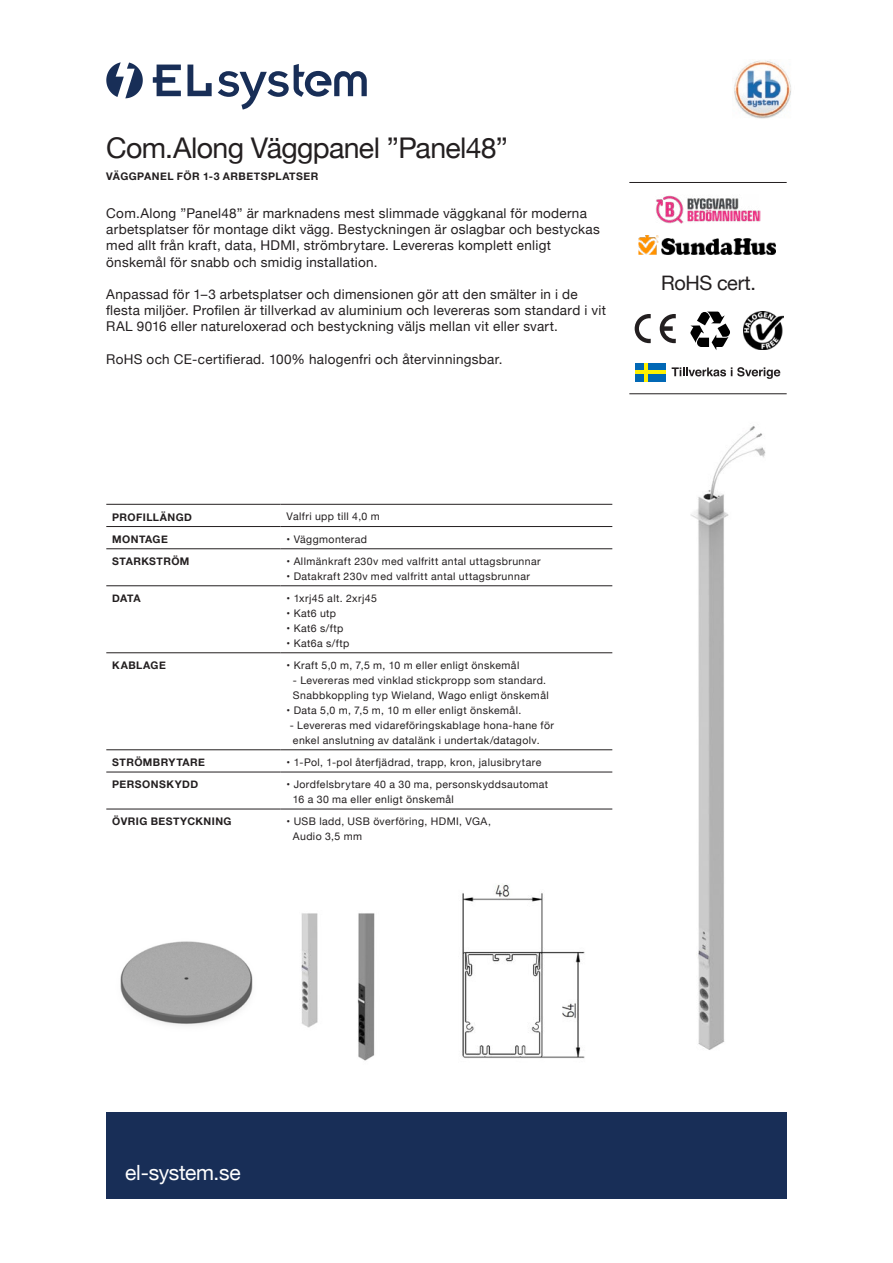
<style>
.page{position:relative;width:893px;height:1263px;background:#fff}
.page>*{position:absolute;margin:0;border:0;box-sizing:border-box;transform-origin:0 0}
.t1{font:28.5px "Helvetica Neue";letter-spacing:-.025em;color:#231f20}
.t2{font:21px "Helvetica Neue";letter-spacing:-.01em;color:#fff}
.t3{font:19.95px "Helvetica Neue";letter-spacing:-.02em;color:#231f20}
.t4{font:13.5px/16.2px "Helvetica Neue";letter-spacing:.02em;color:#231f20}
.t5{font:10.5px/15px "Helvetica Neue";letter-spacing:.04em;color:#231f20}
.t6{font:700 10.5px "Helvetica Neue";letter-spacing:.04em;color:#231f20}
</style>
<div class="page">
<img style="left:301px;top:913px;width:74px;height:148px">
<img style="left:462px;top:884px;width:123px;height:175px">
<img style="left:594px;top:371px;width:193px;height:679px">
<img style="left:734px;top:60px;width:57px;height:59px">
<svg style="left:153px;top:65px;width:28px;height:31px"></svg>
<svg style="left:187px;top:65px;width:25px;height:31px"></svg>
<svg style="left:218px;top:64px;width:149px;height:45px"></svg>
<svg style="left:106px;top:62px;width:37px;height:37px"></svg>
<div style="left:106px;top:1112px;width:681px;height:87px;background:#182e57"></div>
<img style="left:656px;top:195px;width:104px;height:29px">
<hr style="left:629px;top:182px;width:158px;height:1px;background:#231f20">
<hr style="left:629px;top:393px;width:158px;height:1px;background:#231f20">
<div style="left:636px;top:363px;width:30px;height:18px;background:#0168b5"></div>
<hr style="left:636px;top:370px;width:30px;height:4px;background:#fff101">
<hr style="left:644px;top:363px;width:3px;height:18px;background:#fff101">
<svg style="left:672px;top:367px;width:108px;height:12px"></svg>
<img style="left:744px;top:312px;width:39px;height:38px">
<svg style="left:635px;top:314px;width:16px;height:29px"></svg>
<svg style="left:660px;top:314px;width:16px;height:29px"></svg>
<svg style="left:690px;top:312px;width:40px;height:38px"></svg>
<hr style="left:106px;top:504px;width:175px;height:1px;background:#231f20">
<hr style="left:281px;top:504px;width:331px;height:1px;background:#231f20">
<hr style="left:106px;top:526px;width:175px;height:1px;background:#231f20">
<hr style="left:281px;top:526px;width:331px;height:1px;background:#231f20">
<hr style="left:106px;top:548px;width:175px;height:1px;background:#231f20">
<hr style="left:281px;top:548px;width:331px;height:1px;background:#231f20">
<hr style="left:106px;top:585px;width:175px;height:1px;background:#231f20">
<hr style="left:281px;top:585px;width:331px;height:1px;background:#231f20">
<hr style="left:106px;top:652px;width:175px;height:1px;background:#231f20">
<hr style="left:281px;top:652px;width:331px;height:1px;background:#231f20">
<hr style="left:106px;top:749px;width:175px;height:1px;background:#231f20">
<hr style="left:281px;top:749px;width:331px;height:1px;background:#231f20">
<hr style="left:106px;top:772px;width:175px;height:1px;background:#231f20">
<hr style="left:281px;top:772px;width:331px;height:1px;background:#231f20">
<hr style="left:106px;top:809px;width:175px;height:1px;background:#231f20">
<hr style="left:281px;top:809px;width:331px;height:1px;background:#231f20">
<img style="left:638px;top:236px;width:137px;height:19px">
<img style="left:120px;top:941px;width:133px;height:85px">
<h1 class="t1" style="left:106px;top:136px;width:403px">Com.Along Väggpanel ”Panel48”</h1>
<p class="t6" style="left:106px;top:170px;width:214px">VÄGGPANEL FÖR 1-3 ARBETSPLATSER</p>
<p class="t4" style="left:106px;top:206px;width:495px">Com.Along ”Panel48” är marknadens mest slimmade väggkanal för moderna arbetsplatser för montage dikt vägg. Bestyckningen är oslagbar och bestyckas med allt från kraft, data, HDMI, strömbrytare. Levereras komplett enligt önskemål för snabb och smidig installation.</p>
<p class="t4" style="left:106px;top:287px;width:501px">Anpassad för 1–3 arbetsplatser och dimensionen gör att den smälter in i de flesta miljöer. Profilen är tillverkad av aluminium och levereras som standard i vit<br>RAL 9016 eller natureloxerad och bestyckning väljs mellan vit eller svart.</p>
<p class="t4" style="left:106px;top:352px;width:398px">RoHS och CE-certifierad. 100% halogenfri och återvinningsbar.</p>
<h3 class="t3" style="left:661px;top:275px;width:96px">RoHS cert.</h3>
<p class="t6" style="left:112px;top:511px;width:81px">PROFILLÄNGD</p>
<p class="t5" style="left:287px;top:510px;width:95px">Valfri upp till 4,0 m</p>
<p class="t6" style="left:112px;top:533px;width:57px">MONTAGE</p>
<p class="t5" style="left:287px;top:532px;width:82px">• Väggmonterad</p>
<p class="t6" style="left:112px;top:555px;width:79px">STARKSTRÖM</p>
<p class="t5" style="left:287px;top:554px;width:256px">• Allmänkraft 230v med valfritt antal uttagsbrunnar</p>
<p class="t5" style="left:287px;top:569px;width:245px">• Datakraft 230v med valfritt antal uttagsbrunnar</p>
<p class="t6" style="left:112px;top:592px;width:30px">DATA</p>
<p class="t5" style="left:287px;top:591px;width:92px">• 1xrj45 alt. 2xrj45</p>
<p class="t5" style="left:287px;top:606px;width:51px">• Kat6 utp</p>
<p class="t5" style="left:287px;top:621px;width:58px">• Kat6 s/ftp</p>
<p class="t5" style="left:287px;top:636px;width:64px">• Kat6a s/ftp</p>
<p class="t6" style="left:112px;top:659px;width:55px">KABLAGE</p>
<p class="t5" style="left:287px;top:658px;width:234px">• Kraft 5,0 m, 7,5 m, 10 m eller enligt önskemål</p>
<p class="t5" style="left:293px;top:673px;width:257px">- Levereras med vinklad stickpropp som standard.<br>Snabbkoppling typ Wieland, Wago enligt önskemål</p>
<p class="t5" style="left:287px;top:703px;width:236px">• Data 5,0 m, 7,5 m, 10 m eller enligt önskemål.</p>
<p class="t5" style="left:290px;top:718px;width:266px">- Levereras med vidareföringskablage hona-hane för enkel anslutning av datalänk i undertak/datagolv.</p>
<p class="t6" style="left:112px;top:756px;width:94px">STRÖMBRYTARE</p>
<p class="t5" style="left:287px;top:755px;width:256px">• 1-Pol, 1-pol återfjädrad, trapp, kron, jalusibrytare</p>
<p class="t6" style="left:112px;top:778px;width:87px">PERSONSKYDD</p>
<p class="t5" style="left:293px;top:777px;width:257px;text-indent:-6px">• Jordfelsbrytare 40 a 30 ma, personskyddsautomat<br>16 a 30 ma eller enligt önskemål</p>
<p class="t6" style="left:112px;top:815px;width:121px">ÖVRIG BESTYCKNING</p>
<p class="t5" style="left:293px;top:814px;width:200px;text-indent:-6px">• USB ladd, USB överföring, HDMI, VGA,<br>Audio 3,5 mm</p>
<h2 class="t2" style="left:125px;top:1163px;width:117px">el-system.se</h2>
</div>
